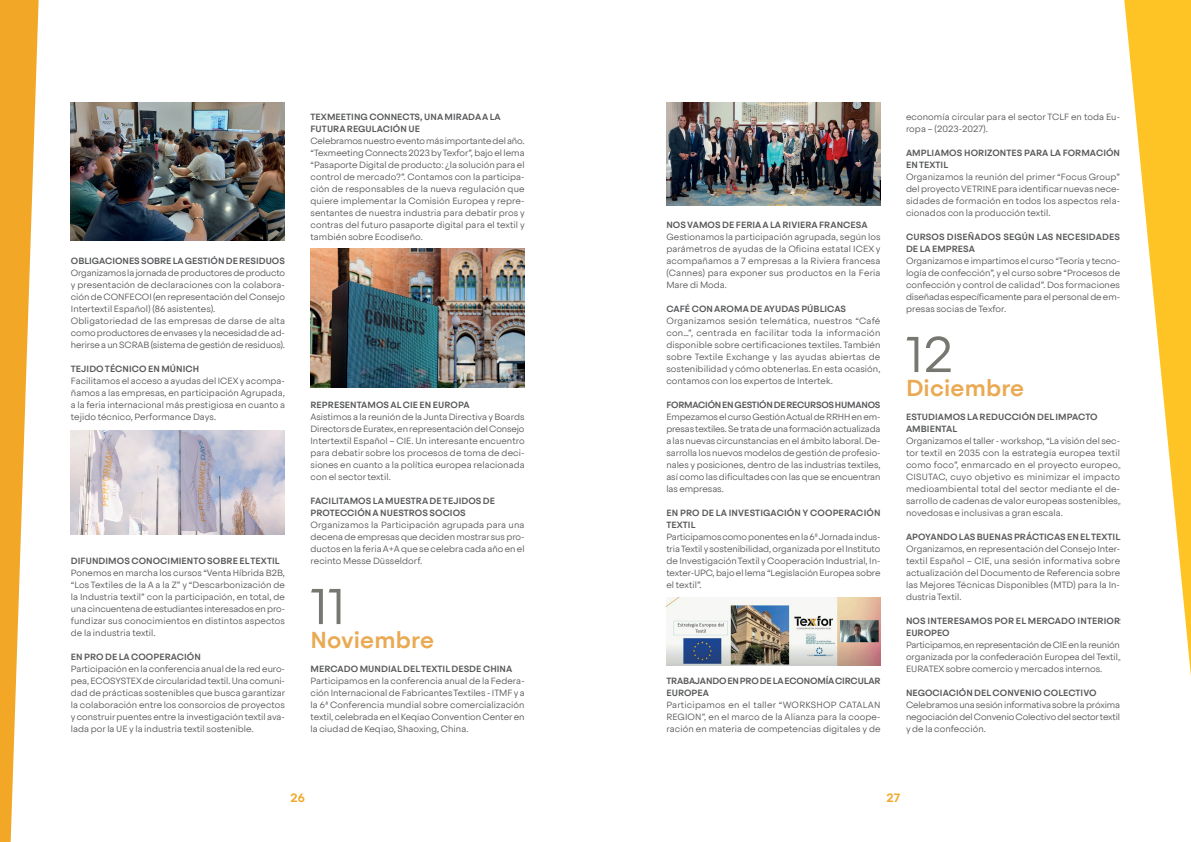
<style>
.page{position:relative;width:1191px;height:842px;background:#fff}
.page>*{position:absolute;margin:0;border:0;box-sizing:border-box;transform-origin:0 0}
.t1{font:300 50px "Steradian";color:#777771}
.t2{font:500 23px "Steradian";letter-spacing:.005em;color:#eaa953}
.t3{font:500 12px "Steradian";color:#f3a727}
.t4{font:300 9px/12px "Steradian";letter-spacing:.01em;color:#57585a;text-align:justify}
.t5{font:500 9px/12px "Steradian";letter-spacing:.005em;color:#57585a}
.t6{font:500 9px/12px "Steradian";letter-spacing:-.015em;color:#57585a}
.t7{font:500 9px "Steradian";letter-spacing:-.025em;color:#57585a}
</style>
<div class="page">
<img style="left:71px;top:431px;width:214px;height:103px">
<img style="left:310px;top:249px;width:214px;height:139px">
<img style="left:666px;top:102px;width:214px;height:104px">
<img style="left:666px;top:597px;width:214px;height:69px">
<img style="left:71px;top:102px;width:214px;height:139px">
<svg style="left:0;top:0;width:39px;height:842px"></svg>
<svg style="left:1124px;top:0;width:67px;height:676px"></svg>
<p class="t5" style="left:71px;top:255px;width:215px">OBLIGACIONES SOBRE LA GESTIÓN DE RESIDUOS</p>
<p class="t4" style="left:71px;top:267px;width:216px;text-align:left">Organizamos la jornada de productores de producto y presentación de declaraciones con la colabora&shy;ción de CONFECOI (en representación del Consejo Intertextil Español) (86 asistentes).<br>Obligatoriedad de las empresas de darse de alta como productores de envases y la necesidad de ad&shy;herirse a un SCRAB (sistema de gestión de residuos).</p>
<p class="t5" style="left:71px;top:363px;width:130px">TEJIDO TÉCNICO EN MÚNICH</p>
<p class="t4" style="left:71px;top:375px;width:216px">Facilitamos el acceso a ayudas del ICEX y acompa&shy;ñamos a las empresas, en participación Agrupada, a la feria internacional más prestigiosa en cuanto a tejido técnico, Performance Days.</p>
<p class="t5" style="left:71px;top:555px;width:210px">DIFUNDIMOS CONOCIMIENTO SOBRE EL TEXTIL</p>
<p class="t4" style="left:71px;top:567px;width:216px">Ponemos en marcha los cursos “Venta Híbrida B2B, “Los Textiles de la A a la Z” y “Descarbonización de la Industria textil” con la participación, en total, de una cincuentena de estudiantes interesados en pro&shy;fundizar sus conocimientos en distintos aspectos de la industria textil.</p>
<p class="t5" style="left:71px;top:651px;width:132px">EN PRO DE LA COOPERACIÓN</p>
<p class="t4" style="left:71px;top:663px;width:216px">Participación en la conferencia anual de la red euro&shy;pea, ECOSYSTEX de circularidad textil. Una comuni&shy;dad de prácticas sostenibles que busca garantizar la colaboración entre los consorcios de proyectos y construir puentes entre la investigación textil ava&shy;lada por la UE y la industria textil sostenible.</p>
<p class="t5" style="left:310px;top:111px;width:192px">TEXMEETING CONNECTS, UNA MIRADA A LA<br>FUTURA REGULACIÓN UE</p>
<p class="t4" style="left:310px;top:135px;width:216px">Celebramos nuestro evento más importante del año. “Texmeeting Connects 2023 by Texfor”, bajo el lema “Pasaporte Digital de producto: ¿la solución para el control de mercado?”. Contamos con la participa&shy;ción de responsables de la nueva regulación que quiere implementar la Comisión Europea y repre&shy;sentantes de nuestra industria para debatir pros y contras del futuro pasaporte digital para el textil y también sobre Ecodiseño.</p>
<p class="t5" style="left:310px;top:399px;width:161px">REPRESENTAMOS AL CIE EN EUROPA</p>
<p class="t4" style="left:310px;top:411px;width:216px">Asistimos a la reunión de la Junta Directiva y Boards Directors de Euratex, en representación del Consejo Intertextil Español – CIE. Un interesante encuentro para debatir sobre los procesos de toma de deci&shy;siones en cuanto a la política europea relacionada con el sector textil.</p>
<p class="t5" style="left:310px;top:495px;width:186px">FACILITAMOS LA MUESTRA DE TEJIDOS DE<br>PROTECCIÓN A NUESTROS SOCIOS</p>
<p class="t4" style="left:310px;top:519px;width:216px">Organizamos la Participación agrupada para una decena de empresas que deciden mostrar sus pro&shy;ductos en la feria A+A que se celebra cada año en el recinto Messe Düsseldorf.</p>
<h1 class="t1" style="left:310px;top:576px;width:36px">11</h1>
<h2 class="t2" style="left:310px;top:626px;width:125px">Noviembre</h2>
<p class="t5" style="left:310px;top:663px;width:203px">MERCADO MUNDIAL DEL TEXTIL DESDE CHINA</p>
<p class="t4" style="left:310px;top:675px;width:216px">Participamos en la conferencia anual de la Federa&shy;ción Internacional de Fabricantes Textiles - ITMF y a la 6ª Conferencia mundial sobre comercialización textil, celebrada en el Keqiao Convention Center en la ciudad de Keqiao, Shaoxing, China.</p>
<p class="t5" style="left:666px;top:219px;width:203px">NOS VAMOS DE FERIA A LA RIVIERA FRANCESA</p>
<p class="t4" style="left:666px;top:231px;width:216px">Gestionamos la participación agrupada, según los parámetros de ayudas de la Oficina estatal ICEX y acompañamos a 7 empresas a la Riviera francesa (Cannes) para exponer sus productos en la Feria Mare di Moda.</p>
<p class="t5" style="left:666px;top:303px;width:181px">CAFÉ CON AROMA DE AYUDAS PÚBLICAS</p>
<p class="t4" style="left:666px;top:315px;width:216px">Organizamos sesión telemática, nuestros “Café con…”, centrada en facilitar toda la información disponible sobre certificaciones textiles. También sobre Textile Exchange y las ayudas abiertas de sostenibilidad y cómo obtenerlas. En esta ocasión, contamos con los expertos de Intertek.</p>
<p class="t7" style="left:666px;top:399px;width:216px">FORMACIÓN EN GESTIÓN DE RECURSOS HUMANOS</p>
<p class="t4" style="left:666px;top:411px;width:216px">Empezamos el curso Gestión Actual de RRHH en em&shy;presas textiles. Se trata de una formación actualizada a las nuevas circunstancias en el ámbito laboral. De&shy;sarrolla los nuevos modelos de gestión de profesio&shy;nales y posiciones, dentro de las industrias textiles, así como las dificultades con las que se encuentran las empresas.</p>
<p class="t5" style="left:666px;top:507px;width:216px">EN PRO DE LA INVESTIGACIÓN Y COOPERACIÓN<br>TEXTIL</p>
<p class="t4" style="left:666px;top:531px;width:216px">Participamos como ponentes en la 6º Jornada indus&shy;tria Textil y sostenibilidad, organizada por el Instituto de Investigación Textil y Cooperación Industrial, In&shy;texter-UPC, bajo el lema “Legislación Europea sobre el textil”.</p>
<p class="t6" style="left:666px;top:675px;width:216px">TRABAJANDO EN PRO DE LA ECONOMÍA CIRCULAR<br>EUROPEA</p>
<p class="t4" style="left:666px;top:699px;width:216px">Participamos en el taller “WORKSHOP CATALAN REGION”, en el marco de la Alianza para la coope&shy;ración en materia de competencias digitales y de</p>
<p class="t4" style="left:906px;top:111px;width:216px">economía circular para el sector TCLF en toda Eu&shy;ropa – (2023-2027).</p>
<p class="t5" style="left:906px;top:147px;width:216px">AMPLIAMOS HORIZONTES PARA LA FORMACIÓN<br>EN TEXTIL</p>
<p class="t4" style="left:906px;top:171px;width:216px">Organizamos la reunión del primer “Focus Group” del proyecto VETRINE para identificar nuevas nece&shy;sidades de formación en todos los aspectos rela&shy;cionados con la producción textil.</p>
<p class="t5" style="left:906px;top:231px;width:216px">CURSOS DISEÑADOS SEGÚN LAS NECESIDADES<br>DE LA EMPRESA</p>
<p class="t4" style="left:906px;top:255px;width:216px">Organizamos e impartimos el curso “Teoría y tecno&shy;logía de confección”, y el curso sobre “Procesos de confección y control de calidad”. Dos formaciones diseñadas específicamente para el personal de em&shy;presas socias de Texfor.</p>
<h1 class="t1" style="left:906px;top:324px;width:48px">12</h1>
<h2 class="t2" style="left:906px;top:374px;width:120px">Diciembre</h2>
<p class="t5" style="left:906px;top:411px;width:193px">ESTUDIAMOS LA REDUCCIÓN DEL IMPACTO<br>AMBIENTAL</p>
<p class="t4" style="left:906px;top:435px;width:216px">Organizamos el taller - workshop, “La visión del sec&shy;tor textil en 2035 con la estrategia europea textil como foco”, enmarcado en el proyecto europeo, CISUTAC, cuyo objetivo es minimizar el impacto medioambiental total del sector mediante el de&shy;sarrollo de cadenas de valor europeas sostenibles, novedosas e inclusivas a gran escala.</p>
<p class="t5" style="left:906px;top:531px;width:216px">APOYANDO LAS BUENAS PRÁCTICAS EN EL TEXTIL</p>
<p class="t4" style="left:906px;top:543px;width:216px">Organizamos, en representación del Consejo Inter&shy;textil Español – CIE, una sesión informativa sobre actualización del Documento de Referencia sobre las Mejores Técnicas Disponibles (MTD) para la In&shy;dustria Textil.</p>
<p class="t5" style="left:906px;top:615px;width:216px">NOS INTERESAMOS POR EL MERCADO INTERIOR<br>EUROPEO</p>
<p class="t4" style="left:906px;top:639px;width:216px">Participamos, en representación de CIE en la reunión organizada por la confederación Europea del Textil, EURATEX sobre comercio y mercados internos.</p>
<p class="t5" style="left:906px;top:687px;width:192px">NEGOCIACIÓN DEL CONVENIO COLECTIVO</p>
<p class="t4" style="left:906px;top:699px;width:216px">Celebramos una sesión informativa sobre la próxima negociación del Convenio Colectivo del sector textil y de la confección.</p>
<h3 class="t3" style="left:290px;top:790px;width:16px">26</h3>
<h3 class="t3" style="left:886px;top:790px;width:15px">27</h3>
</div>
